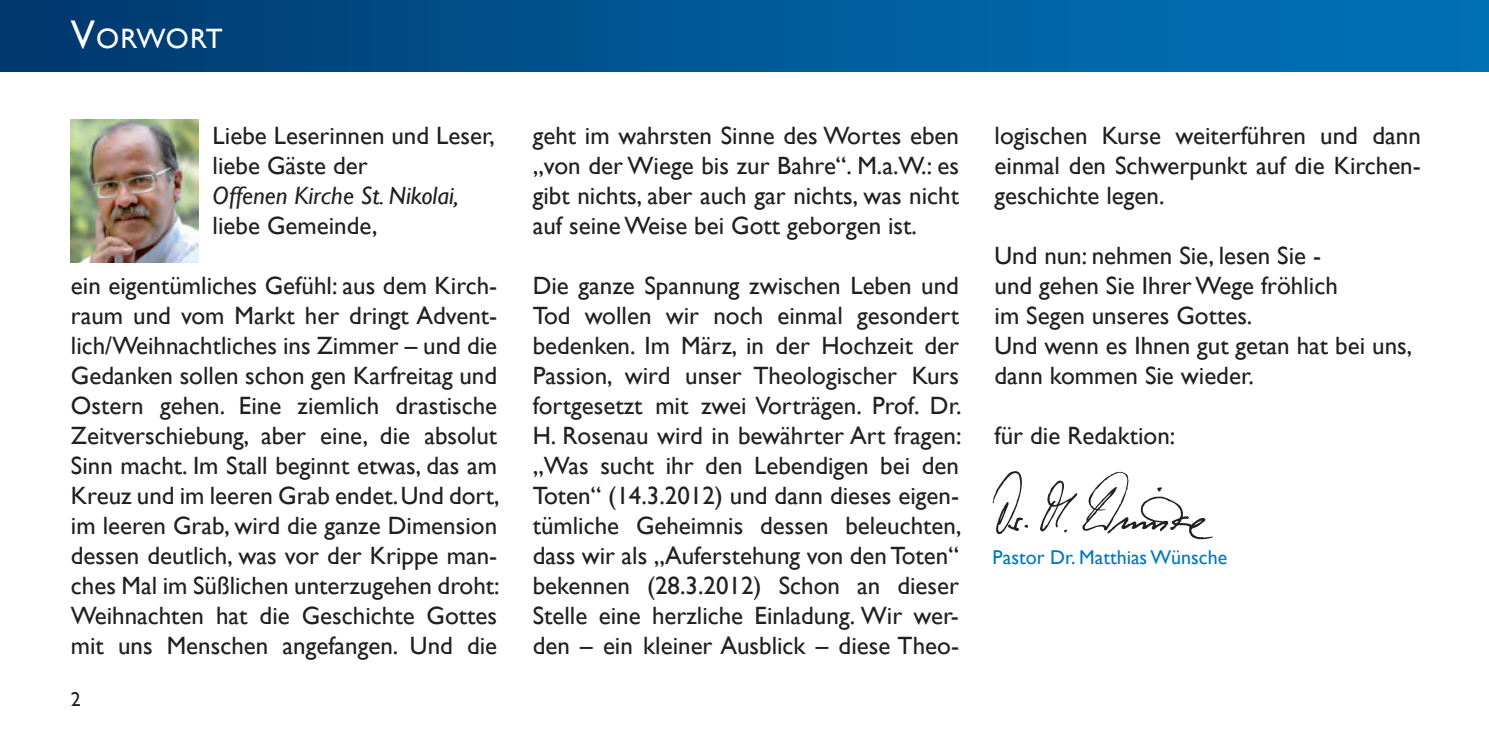
<style>
.page{position:relative;width:1489px;height:745px;background:#fff}
.page>*{position:absolute;margin:0;border:0;box-sizing:border-box;transform-origin:0 0}
.t1{font:28px "Gill Sans";color:#fff}
.t2{font:25px/30px "Gill Sans";color:#231f20;text-align:justify}
.t3{font:italic 25px "Gill Sans";color:#231f20}
.t4{font:20px "Gill Sans";color:#0078c0}
.t5{font:20px "Gill Sans";color:#231f20}
.s1{font-size:40px}
</style>
<div class="page">
<img style="left:71px;top:120px;width:127px;height:142px">
<div style="left:0;top:0;width:1488px;height:72px;background:linear-gradient(to right,#003a6f,#0076bc)"></div>
<svg style="left:1040px;top:471px;width:173px;height:69px"></svg>
<svg style="left:992px;top:471px;width:36px;height:63px"></svg>
<p class="t1" style="left:71px;top:22px;width:153px"><span class="s1">V</span>ORWORT</p>
<p class="t2" style="left:213px;top:120px;width:284px">Liebe Leserinnen und Leser, liebe Gäste der</p>
<p class="t3" style="left:213px;top:180px;width:247px">Offenen Kirche St. Nikolai,</p>
<p class="t2" style="left:213px;top:210px;width:166px">liebe Gemeinde,</p>
<p class="t2" style="left:71px;top:270px;width:430px">ein eigentümliches Gefühl: aus dem Kirch&shy;raum und vom Markt her dringt Advent&shy;lich/Weihnachtliches ins Zimmer – und die Gedanken sollen schon gen Karfreitag und Ostern gehen. Eine ziemlich drastische Zeitverschiebung, aber eine, die absolut Sinn macht. Im Stall beginnt etwas, das am Kreuz und im leeren Grab endet. Und dort, im leeren Grab, wird die ganze Dimension dessen deutlich, was vor der Krippe man&shy;ches Mal im Süßlichen unterzugehen droht:<br>Weihnachten hat die Geschichte Gottes mit uns Menschen angefangen. Und die</p>
<p class="t5" style="left:71px;top:686px;width:11px">2</p>
<p class="t2" style="left:532px;top:120px;width:428px">geht im wahrsten Sinne des Wortes eben „von der Wiege bis zur Bahre“. M.a.W.: es gibt nichts, aber auch gar nichts, was nicht auf seine Weise bei Gott geborgen ist.</p>
<p class="t2" style="left:532px;top:270px;width:430px">Die ganze Spannung zwischen Leben und Tod wollen wir noch einmal gesondert bedenken. Im März, in der Hochzeit der Passion, wird unser Theologischer Kurs fortgesetzt mit zwei Vorträgen. Prof. Dr.<br>H. Rosenau wird in bewährter Art fragen: „Was sucht ihr den Lebendigen bei den Toten“ (14.3.2012) und dann dieses eigen&shy;tümliche Geheimnis dessen beleuchten, dass wir als „Auferstehung von den Toten“ bekennen (28.3.2012) Schon an dieser Stelle eine herzliche Einladung. Wir wer&shy;den – ein kleiner Ausblick – diese Theo-</p>
<p class="t2" style="left:994px;top:120px;width:428px">logischen Kurse weiterführen und dann einmal den Schwerpunkt auf die Kirchen&shy;geschichte legen.</p>
<p class="t2" style="left:994px;top:240px;width:419px;text-align:left">Und nun: nehmen Sie, lesen Sie -<br>und gehen Sie Ihrer Wege fröhlich<br>im Segen unseres Gottes.<br>Und wenn es Ihnen gut getan hat bei uns, dann kommen Sie wieder.</p>
<p class="t2" style="left:994px;top:420px;width:182px">für die Redaktion:</p>
<p class="t4" style="left:992px;top:545px;width:236px">Pastor Dr. Matthias Wünsche</p>
</div>
